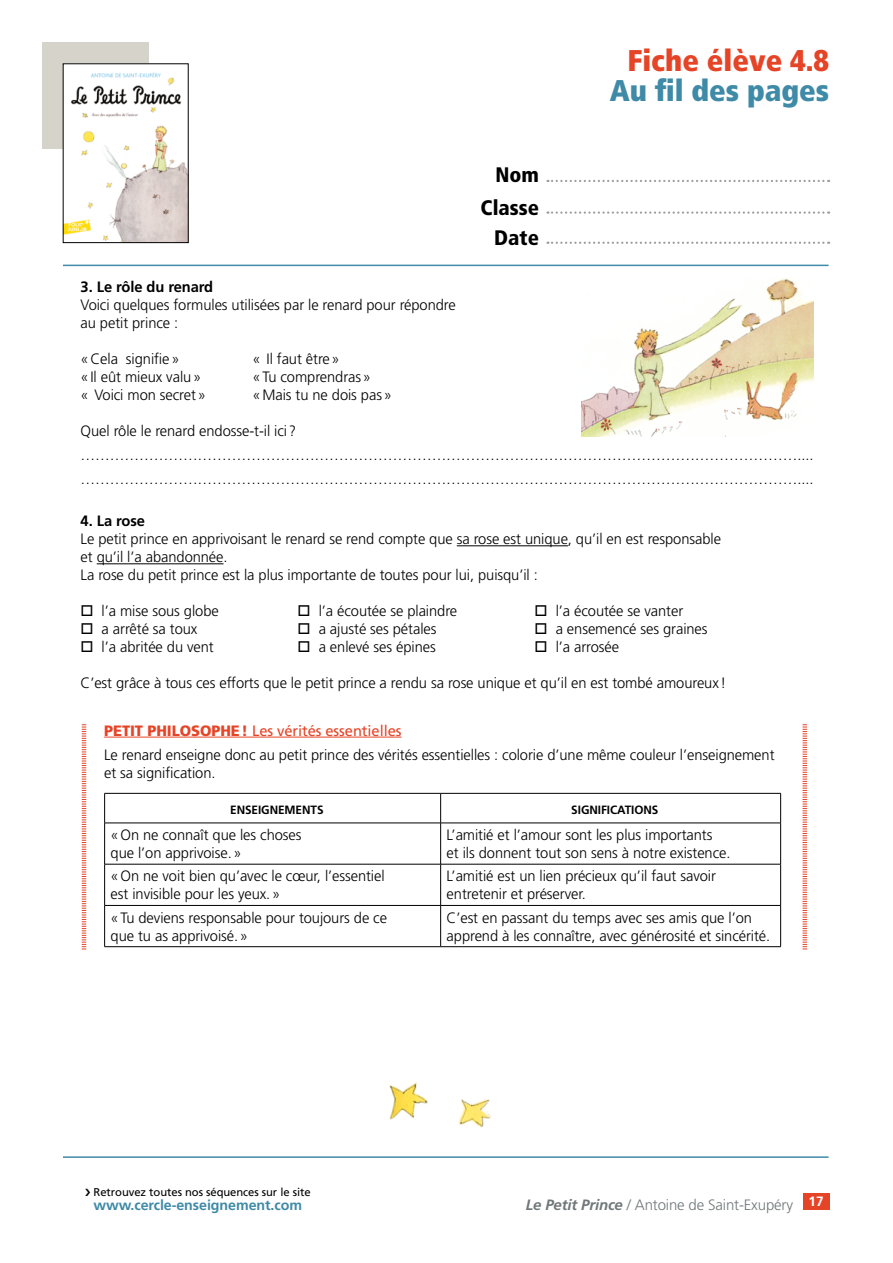
<style>
.page{position:relative;width:893px;height:1263px;background:#fff}
.page>*{position:absolute;margin:0;border:0;box-sizing:border-box;transform-origin:0 0}
.Titre_Dominante-obje{font:900 condensed 30px "Frutiger LT Std";color:#e64427}
.Titre_Dominante-obje-2{font:900 condensed 30px "Frutiger LT Std";color:#3f8aa7}
.t1{font:900 condensed 21px/33.5px "Frutiger LT Std";color:#000;text-align:right}
.corpus{font:300 15px/18px "Frutiger LT Std";letter-spacing:-.005em;color:#000}
.corpus-2{font:15px "Frutiger LT Std";letter-spacing:-.005em;color:#e64427}
.t2{font:300 15px "Frutiger LT Std";letter-spacing:-.01em;color:#707879}
.corpus-3{font:700 15px "Frutiger LT Std";letter-spacing:-.005em;color:#000}
.t3{font:700 14.25px "Frutiger LT Std";letter-spacing:-.005em;color:#3f8aa7}
.t4{font:700 13.5px "Frutiger LT Std";color:#fff}
.corpus-4{font:700 12px "Frutiger LT Std";letter-spacing:-.005em;color:#000}
.t5{font:11.25px "Frutiger LT Std";letter-spacing:-.005em;color:#000}
.s1{font-weight:900}
.s2{font-weight:700;font-style:italic}
</style>
<div class="page">
<div style="left:43px;top:43px;width:106px;height:106px;background:#d5d3ca"></div>
<img style="left:65px;top:66px;width:121px;height:175px">
<div style="left:803px;top:1193px;width:26px;height:17px;background:#e64427"></div>
<svg style="left:547px;top:211px;width:282px;height:3px"></svg>
<svg style="left:547px;top:180px;width:282px;height:2px"></svg>
<svg style="left:547px;top:242px;width:282px;height:2px"></svg>
<hr style="left:63px;top:1156px;width:766px;height:2px;background:#3f8aa7">
<hr style="left:457px;top:545px;width:111px;height:1px;background:#000">
<hr style="left:97px;top:563px;width:127px;height:1px;background:#000">
<hr style="left:63px;top:265px;width:766px;height:1px;background:#3f8aa7">
<img style="left:581px;top:278px;width:233px;height:158px">
<hr style="left:104px;top:737px;width:298px;height:1px;background:#e64427">
<svg style="left:82px;top:724px;width:4px;height:225px"></svg>
<svg style="left:802px;top:724px;width:5px;height:225px"></svg>
<hr style="left:104px;top:793px;width:337px;height:1px;background:#000">
<hr style="left:104px;top:793px;width:1px;height:30px;background:#000">
<hr style="left:441px;top:793px;width:340px;height:1px;background:#000">
<hr style="left:440px;top:793px;width:1px;height:30px;background:#000">
<hr style="left:780px;top:793px;width:1px;height:30px;background:#000">
<hr style="left:104px;top:823px;width:337px;height:1px;background:#000">
<hr style="left:104px;top:823px;width:1px;height:41px;background:#000">
<hr style="left:441px;top:823px;width:340px;height:1px;background:#000">
<hr style="left:440px;top:823px;width:1px;height:41px;background:#000">
<hr style="left:780px;top:823px;width:1px;height:41px;background:#000">
<hr style="left:104px;top:864px;width:337px;height:1px;background:#000">
<hr style="left:104px;top:864px;width:1px;height:41px;background:#000">
<hr style="left:441px;top:864px;width:340px;height:1px;background:#000">
<hr style="left:440px;top:864px;width:1px;height:41px;background:#000">
<hr style="left:780px;top:864px;width:1px;height:41px;background:#000">
<hr style="left:104px;top:905px;width:337px;height:1px;background:#000">
<hr style="left:104px;top:906px;width:1px;height:40px;background:#000">
<hr style="left:441px;top:905px;width:340px;height:1px;background:#000">
<hr style="left:440px;top:906px;width:1px;height:40px;background:#000">
<hr style="left:780px;top:906px;width:1px;height:40px;background:#000">
<hr style="left:104px;top:946px;width:337px;height:1px;background:#000">
<hr style="left:441px;top:946px;width:340px;height:1px;background:#000">
<img style="left:389px;top:1082px;width:102px;height:46px">
<h2 class="t1" style="left:481px;top:158px;width:60px">Nom<br>Classe</h2>
<h2 class="t1" style="left:494px;top:221px;width:46px">Date</h2>
<p class="Titre_Dominante-obje" style="left:627px;top:42px;width:203px">Fiche élève 4.8</p>
<p class="Titre_Dominante-obje-2" style="left:610px;top:72px;width:221px">Au fil des pages</p>
<p class="corpus-3" style="left:81px;top:278px;width:134px">3. Le rôle du renard</p>
<p class="corpus" style="left:81px;top:296px;width:377px">Voici quelques formules utilisées par le renard pour répondre au petit prince :</p>
<p class="corpus" style="left:81px;top:350px;width:100px">«Cela signifie»</p>
<p class="corpus" style="left:253px;top:350px;width:89px">« Il faut être»</p>
<p class="corpus" style="left:81px;top:368px;width:122px">«Il eût mieux valu»</p>
<p class="corpus" style="left:253px;top:368px;width:120px">«Tu comprendras»</p>
<p class="corpus" style="left:81px;top:386px;width:127px">« Voici mon secret»</p>
<p class="corpus" style="left:253px;top:386px;width:141px">«Mais tu ne dois pas»</p>
<p class="corpus" style="left:81px;top:422px;width:217px">Quel rôle le renard endosse-t-il ici?</p>
<p class="corpus" style="left:81px;top:446px;width:734px">…………………………………………………………………………………………………………………………………....</p>
<p class="corpus" style="left:81px;top:470px;width:734px">…………………………………………………………………………………………………………………………………....</p>
<p class="corpus-3" style="left:81px;top:512px;width:66px">4. La rose</p>
<p class="corpus" style="left:81px;top:530px;width:642px">Le petit prince en apprivoisant le renard se rend compte que sa rose est unique, qu’il en est responsable et qu’il l’a abandonnée.</p>
<p class="corpus" style="left:81px;top:566px;width:459px">La rose du petit prince est la plus importante de toutes pour lui, puisqu’il :</p>
<p class="corpus" style="left:81px;top:602px;width:140px">□ l’a mise sous globe</p>
<p class="corpus" style="left:298px;top:602px;width:161px">□ l’a écoutée se plaindre</p>
<p class="corpus" style="left:535px;top:602px;width:150px">□ l’a écoutée se vanter</p>
<p class="corpus" style="left:81px;top:620px;width:118px">□ a arrêté sa toux</p>
<p class="corpus" style="left:298px;top:620px;width:140px">□ a ajusté ses pétales</p>
<p class="corpus" style="left:535px;top:620px;width:174px">□ a ensemencé ses graines</p>
<p class="corpus" style="left:81px;top:638px;width:135px">□ l’a abritée du vent</p>
<p class="corpus" style="left:298px;top:638px;width:140px">□ a enlevé ses épines</p>
<p class="corpus" style="left:535px;top:638px;width:86px">□ l’a arrosée</p>
<p class="corpus" style="left:81px;top:674px;width:647px">C’est grâce à tous ces efforts que le petit prince a rendu sa rose unique et qu’il en est tombé amoureux !</p>
<p class="corpus-2" style="left:104px;top:721px;width:299px"><span class="s1">PETIT PHILOSOPHE!</span> Les vérités essentielles</p>
<p class="corpus" style="left:104px;top:746px;width:672px">Le renard enseigne donc au petit prince des vérités essentielles : colorie d’une même couleur l’enseignement et sa signification.</p>
<p class="corpus-4" style="left:230px;top:803px;width:95px">ENSEIGNEMENTS</p>
<p class="corpus-4" style="left:571px;top:803px;width:89px">SIGNIFICATIONS</p>
<p class="corpus" style="left:111px;top:826px;width:192px">«On ne connaît que les choses que l’on apprivoise.»</p>
<p class="corpus" style="left:447px;top:826px;width:285px">L’amitié et l’amour sont les plus importants<br>et ils donnent tout son sens à notre existence.</p>
<p class="corpus" style="left:111px;top:867px;width:276px">«On ne voit bien qu’avec le cœur, l’essentiel est invisible pour les yeux.»</p>
<p class="corpus" style="left:447px;top:867px;width:271px">L’amitié est un lien précieux qu’il faut savoir entretenir et préserver.</p>
<p class="corpus" style="left:111px;top:909px;width:278px">«Tu deviens responsable pour toujours de ce que tu as apprivoisé.»</p>
<p class="corpus" style="left:447px;top:909px;width:325px">C’est en passant du temps avec ses amis que l’on apprend à les connaître, avec générosité et sincérité.</p>
<p class="t5" style="left:94px;top:1186px;width:219px">Retrouvez toutes nos séquences sur le site</p>
<p class="t3" style="left:94px;top:1197px;width:210px">www.cercle-enseignement.com</p>
<p class="t4" style="left:808px;top:1194px;width:17px">17</p>
<p class="t2" style="left:526px;top:1197px;width:269px"><span class="s2">Le Petit Prince</span> / Antoine de Saint-Exupéry</p>
</div>
